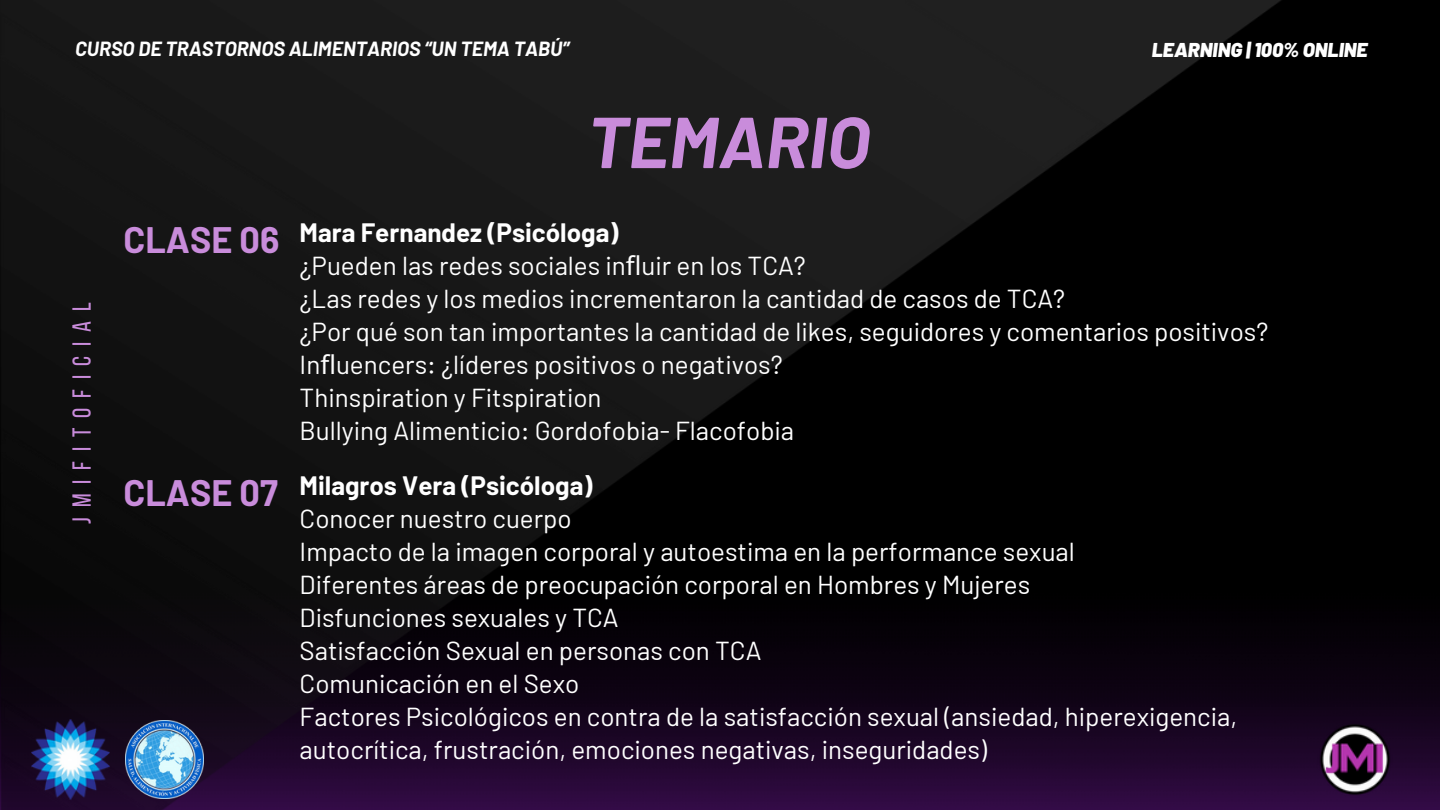
<style>
.page{position:relative;width:1440px;height:810px;background:#000}
.page>*{position:absolute;margin:0;border:0;box-sizing:border-box;transform-origin:0 0}
.t1{font:italic 700 72px "Barlow";color:#c98cdb}
.t2{font:700 36px "Barlow";color:#c98cdb}
.t3{font:26px/33px "Barlow";color:#fff}
.t4{font:26px "Bebas Neue";letter-spacing:.38em;color:#c98cdb}
.t5{font:italic 700 20px "Barlow";color:#fff}
.t6{font:italic 900 20px "Barlow";color:#fff}
.s1{font-weight:700}
.s2{font-family:"Noto Sans"}
</style>
<div class="page">
<img style="left:1282px;top:645px;width:158px;height:165px">
<img style="left:1315px;top:720px;width:80px;height:79px">
<img style="left:0;top:0;width:1282px;height:810px">
<img style="left:126px;top:720px;width:78px;height:78px">
<img style="left:32px;top:720px;width:78px;height:79px">
<p class="t5" style="left:75px;top:36px;width:496px">CURSO DE TRASTORNOS ALIMENTARIOS “UN TEMA TABÚ”</p>
<h3 class="t6" style="left:1152px;top:37px;width:217px">LEARNING | 100% ONLINE</h3>
<p class="t4" style="left:71px;top:524px;width:223px;rotate:-90deg">jmifitoficial</p>
<p class="t2" style="left:123px;top:217px;width:158px">CLASE 06</p>
<h3 class="t2" style="left:123px;top:470px;width:156px">CLASE 07</h3>
<h2 class="t1" style="left:587px;top:96px;width:284px">TEMARIO</h2>
<p class="t3" style="left:300px;top:215px;width:970px"><span class="s1">Mara Fernandez (Psicóloga)<br></span>¿Pueden las redes sociales in<span class="s2">fl</span>uir en los TCA?<br>¿Las redes y los medios incrementaron la cantidad de casos de TCA?<br>¿Por qué son tan importantes la cantidad de likes, seguidores y comentarios positivos?<br>In<span class="s2">fl</span>uencers: ¿líderes positivos o negativos?<br>Thinspiration y Fitspiration<br>Bullying Alimenticio: Gordofobia- Flacofobia</p>
<p class="t3" style="left:300px;top:468px;width:939px"><span class="s1">Milagros Vera (Psicóloga)<br></span>Conocer nuestro cuerpo<br>Impacto de la imagen corporal y autoestima en la performance sexual<br>Diferentes áreas de preocupación corporal en Hombres y Mujeres<br>Disfunciones sexuales y TCA<br>Satisfacción Sexual en personas con TCA<br>Comunicación en el Sexo<br>Factores Psicológicos en contra de la satisfacción sexual (ansiedad, hiperexigencia, autocrítica, frustración, emociones negativas, inseguridades)</p>
</div>
